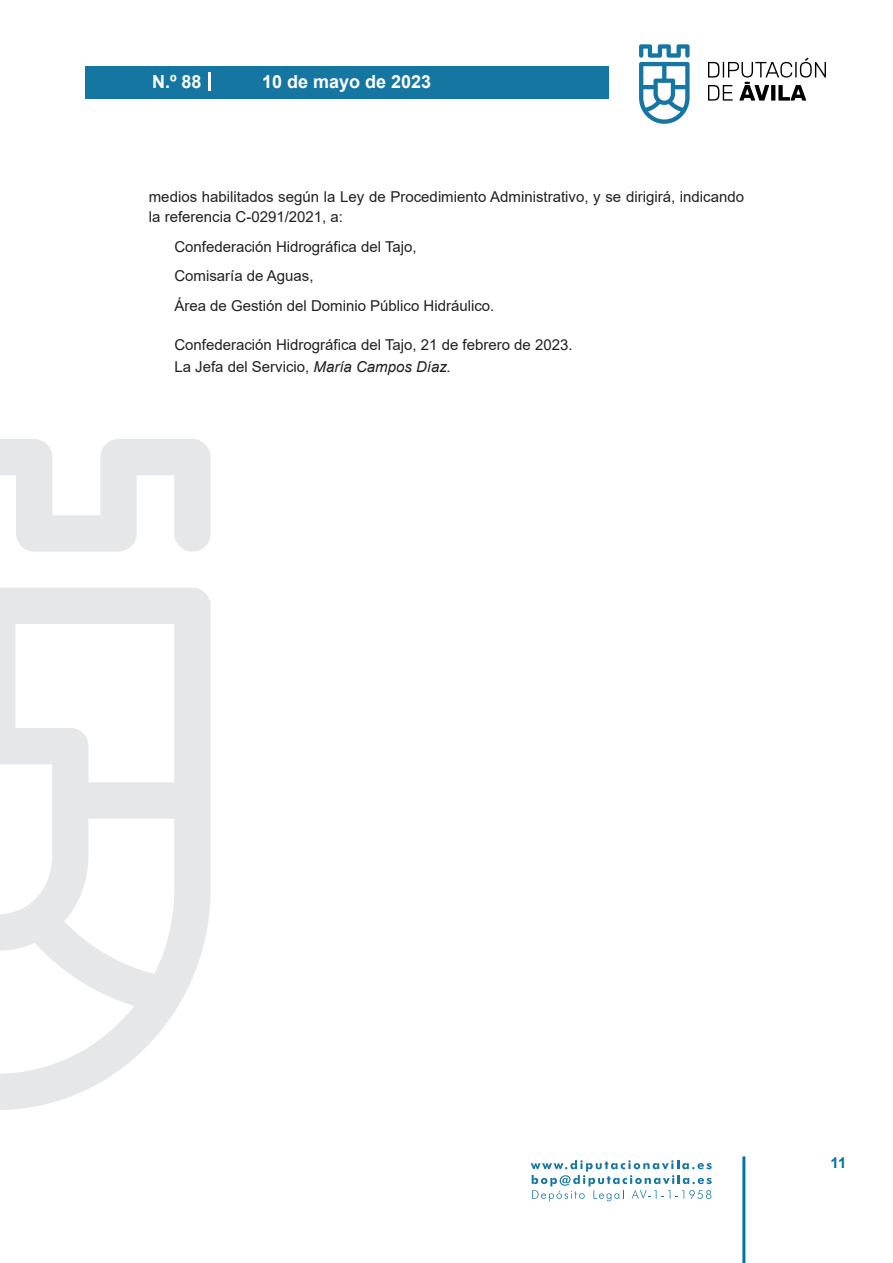
<style>
.page{position:relative;width:893px;height:1263px;background:#fff}
.page>*{position:absolute;margin:0;border:0;box-sizing:border-box;transform-origin:0 0}
.t1{font:700 18px "Arial";color:#fff}
.texto_normal{font:15px/19.5px "Arial";color:#231f20}
.fecha{font:15px "Arial";color:#231f20}
.firma{font:15px "Arial";color:#231f20}
.t2{font:700 15px "Arial";color:#04739f}
.s1{font-style:italic}
</style>
<div class="page">
<svg style="left:531px;top:1160px;width:181px;height:41px"></svg>
<div style="left:85px;top:66px;width:523px;height:33px;background:#1676a2"></div>
<svg style="left:639px;top:44px;width:51px;height:80px"></svg>
<svg style="left:708px;top:58px;width:118px;height:43px"></svg>
<hr style="left:742px;top:1156px;width:3px;height:107px;background:#04739f">
<svg style="left:208px;top:72px;width:2px;height:18px"></svg>
<svg style="left:0;top:439px;width:211px;height:671px"></svg>
<p class="t1" style="left:152px;top:69px;width:51px">N.º 88</p>
<p class="t1" style="left:262px;top:69px;width:171px">10 de mayo de 2023</p>
<p class="texto_normal" style="left:149px;top:187px;width:597px">medios habilitados según la Ley de Procedimiento Administrativo, y se dirigirá, indicando la referencia C-0291/2021, a:</p>
<p class="texto_normal" style="left:174px;top:237px;width:244px">Confederación Hidrográfica del Tajo,</p>
<p class="texto_normal" style="left:174px;top:266px;width:141px">Comisaría de Aguas,</p>
<p class="texto_normal" style="left:174px;top:296px;width:322px">Área de Gestión del Dominio Público Hidráulico.</p>
<p class="fecha" style="left:174px;top:334px;width:400px">Confederación Hidrográfica del Tajo, 21 de febrero de 2023.</p>
<p class="firma" style="left:174px;top:357px;width:278px">La Jefa del Servicio, <span class="s1">María Campos Díaz.</span></p>
<p class="t2" style="left:831px;top:1152px;width:17px">11</p>
</div>
